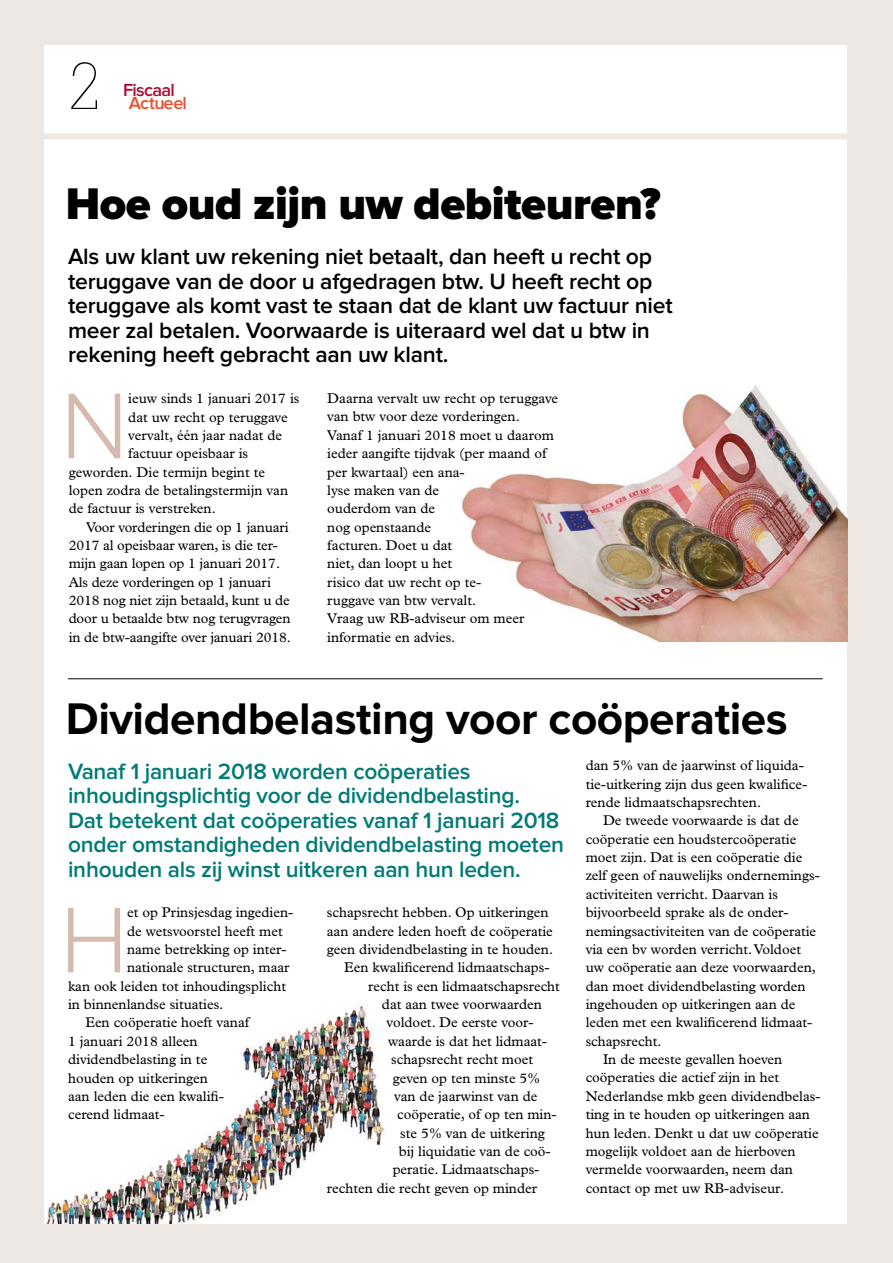
<style>
.page{position:relative;width:893px;height:1263px;background:#eee8e4}
.page>*{position:absolute;margin:0;border:0;box-sizing:border-box;transform-origin:0 0}
.t1{font:300 96.75px "Proxima Nova";color:#d6baae}
.t2{font:100 64.2px "Glypha LT Std";color:#000}
.t3{font:700 45.9px "Proxima Nova";letter-spacing:-.01em;color:#000}
.t4{font:900 45.9px "Proxima Nova";letter-spacing:-.01em;color:#000}
.t5{font:600 22.95px/24.5px "Proxima Nova";letter-spacing:-.01em;color:#000}
.t6{font:600 22.95px/24.5px "Proxima Nova";letter-spacing:-.01em;color:#007b76}
.t7{font:600 18.15px "Proxima Nova";letter-spacing:-.04em;color:#aa0a2f}
.t8{font:600 18.15px "Proxima Nova";letter-spacing:-.035em;color:#e94f2d}
.t9{font:14.1px/18.3px "Plantin Std";color:#000}
</style>
<div class="page">
<div style="left:44px;top:45px;width:803px;height:1178px;background:#fff"></div>
<div style="left:0;top:133px;width:893px;height:6px;background:#eee8e4"></div>
<hr style="left:68px;top:678px;width:755px;height:1px;background:#000">
<img style="left:461px;top:385px;width:387px;height:257px">
<img style="left:47px;top:1005px;width:338px;height:218px">
<h2 class="t2" style="left:68px;top:49px;width:34px">2</h2>
<p class="t7" style="left:123px;top:81px;width:53px">Fiscaal</p>
<p class="t8" style="left:129px;top:95px;width:60px">Actueel</p>
<h3 class="t4" style="left:66px;top:183px;width:596px">Hoe oud zijn uw debiteuren?</h3>
<p class="t5" style="left:68px;top:245px;width:606px">Als uw klant uw rekening niet betaalt, dan heeft u recht op teruggave van de door u afgedragen btw. U heeft recht op teruggave als komt vast te staan dat de klant uw factuur niet meer zal betalen. Voorwaarde is uiteraard wel dat u btw in rekening heeft gebracht aan uw klant.</p>
<h1 class="t1" style="left:61px;top:382px;width:69px">N</h1>
<p class="t9" style="left:128px;top:389px;width:173px">ieuw sinds 1 januari 2017 is</p>
<p class="t9" style="left:128px;top:408px;width:161px">dat uw recht op teruggave</p>
<p class="t9" style="left:128px;top:426px;width:155px">vervalt, één jaar nadat de</p>
<p class="t9" style="left:128px;top:444px;width:121px">factuur opeisbaar is</p>
<p class="t9" style="left:69px;top:463px;width:198px">geworden. Die termijn begint te</p>
<p class="t9" style="left:69px;top:481px;width:221px">lopen zodra de betalingstermijn van</p>
<p class="t9" style="left:69px;top:499px;width:149px">de factuur is verstreken.</p>
<p class="t9" style="left:86px;top:518px;width:204px">Voor vorderingen die op 1 januari</p>
<p class="t9" style="left:69px;top:536px;width:211px">2017 al opeisbaar waren, is die ter-</p>
<p class="t9" style="left:69px;top:555px;width:213px">mijn gaan lopen op 1 januari 2017.</p>
<p class="t9" style="left:69px;top:573px;width:204px">Als deze vorderingen op 1 januari</p>
<p class="t9" style="left:69px;top:591px;width:223px">2018 nog niet zijn betaald, kunt u de</p>
<p class="t9" style="left:69px;top:610px;width:223px">door u betaalde btw nog terugvragen</p>
<p class="t9" style="left:69px;top:628px;width:224px">in de btw-aangifte over januari 2018.</p>
<p class="t9" style="left:327px;top:389px;width:232px">Daarna vervalt uw recht op teruggave van btw voor deze vorderingen.<br>Vanaf 1 januari 2018 moet u daarom ieder aangifte tijdvak (per maand of per kwartaal) een ana-<br>lyse maken van de<br>ouderdom van de<br>nog openstaande<br>facturen. Doet u dat<br>niet, dan loopt u het<br>risico dat uw recht op te-<br>ruggave van btw vervalt.<br>Vraag uw RB-adviseur om meer informatie en advies.</p>
<h3 class="t3" style="left:66px;top:698px;width:723px">Dividendbelasting voor coöperaties</h3>
<h3 class="t6" style="left:68px;top:760px;width:497px">Vanaf 1 januari 2018 worden coöperaties inhoudingsplichtig voor de dividendbelasting.<br>Dat betekent dat coöperaties vanaf 1 januari 2018 onder omstandigheden dividendbelasting moeten inhouden als zij winst uitkeren aan hun leden.</h3>
<p class="t9" style="left:327px;top:903px;width:223px">schapsrecht hebben. Op uitkeringen</p>
<p class="t9" style="left:327px;top:922px;width:228px">aan andere leden hoeft de coöperatie</p>
<p class="t9" style="left:327px;top:940px;width:228px">geen dividendbelasting in te houden.</p>
<p class="t9" style="left:344px;top:958px;width:207px">Een kwalificerend lidmaatschaps-</p>
<p class="t9" style="left:368px;top:977px;width:193px">recht is een lidmaatschapsrecht</p>
<p class="t9" style="left:382px;top:995px;width:161px">dat aan twee voorwaarden</p>
<p class="t9" style="left:387px;top:1014px;width:149px">voldoet. De eerste voor-</p>
<p class="t9" style="left:388px;top:1032px;width:161px">waarde is dat het lidmaat-</p>
<p class="t9" style="left:391px;top:1050px;width:144px">schapsrecht recht moet</p>
<p class="t9" style="left:393px;top:1069px;width:149px">geven op ten minste 5%</p>
<p class="t9" style="left:394px;top:1087px;width:145px">van de jaarwinst van de</p>
<p class="t9" style="left:397px;top:1105px;width:161px">coöperatie, of op ten min-</p>
<p class="t9" style="left:400px;top:1124px;width:146px">ste 5% van de uitkering</p>
<p class="t9" style="left:399px;top:1142px;width:154px">bij liquidatie van de coö-</p>
<p class="t9" style="left:393px;top:1160px;width:148px">peratie. Lidmaatschaps-</p>
<p class="t9" style="left:327px;top:1179px;width:212px">rechten die recht geven op minder</p>
<p class="t9" style="left:586px;top:756px;width:223px">dan 5% van de jaarwinst of liquida&shy;tie-uitkering zijn dus geen kwalifice&shy;rende lidmaatschapsrechten.</p>
<p class="t9" style="left:603px;top:812px;width:197px">De tweede voorwaarde is dat de</p>
<p class="t9" style="left:586px;top:830px;width:212px">coöperatie een houdstercoöperatie</p>
<p class="t9" style="left:586px;top:848px;width:218px">moet zijn. Dat is een coöperatie die</p>
<p class="t9" style="left:586px;top:867px;width:236px">zelf geen of nauwelijks ondernemings-</p>
<p class="t9" style="left:586px;top:885px;width:194px">activiteiten verricht. Daarvan is</p>
<p class="t9" style="left:586px;top:903px;width:204px">bijvoorbeeld sprake als de onder -</p>
<p class="t9" style="left:586px;top:922px;width:232px">nemings activiteiten van de coöperatie</p>
<p class="t9" style="left:586px;top:940px;width:217px">via een bv worden verricht. Voldoet</p>
<p class="t9" style="left:586px;top:958px;width:232px">uw coöperatie aan deze voorwaarden,</p>
<p class="t9" style="left:586px;top:977px;width:221px">dan moet dividendbelasting worden</p>
<p class="t9" style="left:586px;top:995px;width:211px">ingehouden op uitkeringen aan de</p>
<p class="t9" style="left:586px;top:1013px;width:228px">leden met een kwalificerend lidmaat-</p>
<p class="t9" style="left:586px;top:1032px;width:77px">schapsrecht.</p>
<p class="t9" style="left:603px;top:1050px;width:181px">In de meeste gevallen hoeven</p>
<p class="t9" style="left:586px;top:1068px;width:195px">coöperaties die actief zijn in het</p>
<p class="t9" style="left:586px;top:1087px;width:236px">Nederlandse mkb geen dividendbelas-</p>
<p class="t9" style="left:586px;top:1105px;width:226px">ting in te houden op uitkeringen aan</p>
<p class="t9" style="left:586px;top:1124px;width:234px">hun leden. Denkt u dat uw coöperatie</p>
<p class="t9" style="left:586px;top:1142px;width:211px">mogelijk voldoet aan de hierboven</p>
<p class="t9" style="left:586px;top:1160px;width:209px">vermelde voorwaarden, neem dan</p>
<p class="t9" style="left:586px;top:1179px;width:200px">contact op met uw RB-adviseur.</p>
<h1 class="t1" style="left:60px;top:896px;width:70px">H</h1>
<p class="t9" style="left:127px;top:903px;width:168px">et op Prinsjesdag ingedien-</p>
<p class="t9" style="left:127px;top:922px;width:157px">de wetsvoorstel heeft met</p>
<p class="t9" style="left:127px;top:940px;width:161px">name betrekking op inter-</p>
<p class="t9" style="left:127px;top:958px;width:164px">nationale structuren, maar</p>
<p class="t9" style="left:68px;top:977px;width:219px">kan ook leiden tot inhoudingsplicht</p>
<p class="t9" style="left:68px;top:995px;width:157px">in binnenlandse situaties.</p>
<p class="t9" style="left:85px;top:1014px;width:165px">Een coöperatie hoeft vanaf</p>
<p class="t9" style="left:68px;top:1032px;width:131px">1 januari 2018 alleen</p>
<p class="t9" style="left:68px;top:1050px;width:141px">dividendbelasting in te</p>
<p class="t9" style="left:68px;top:1069px;width:141px">houden op uitkeringen</p>
<p class="t9" style="left:68px;top:1087px;width:157px">aan leden die een kwalifi-</p>
<p class="t9" style="left:68px;top:1105px;width:98px">cerend lidmaat-</p>
</div>
